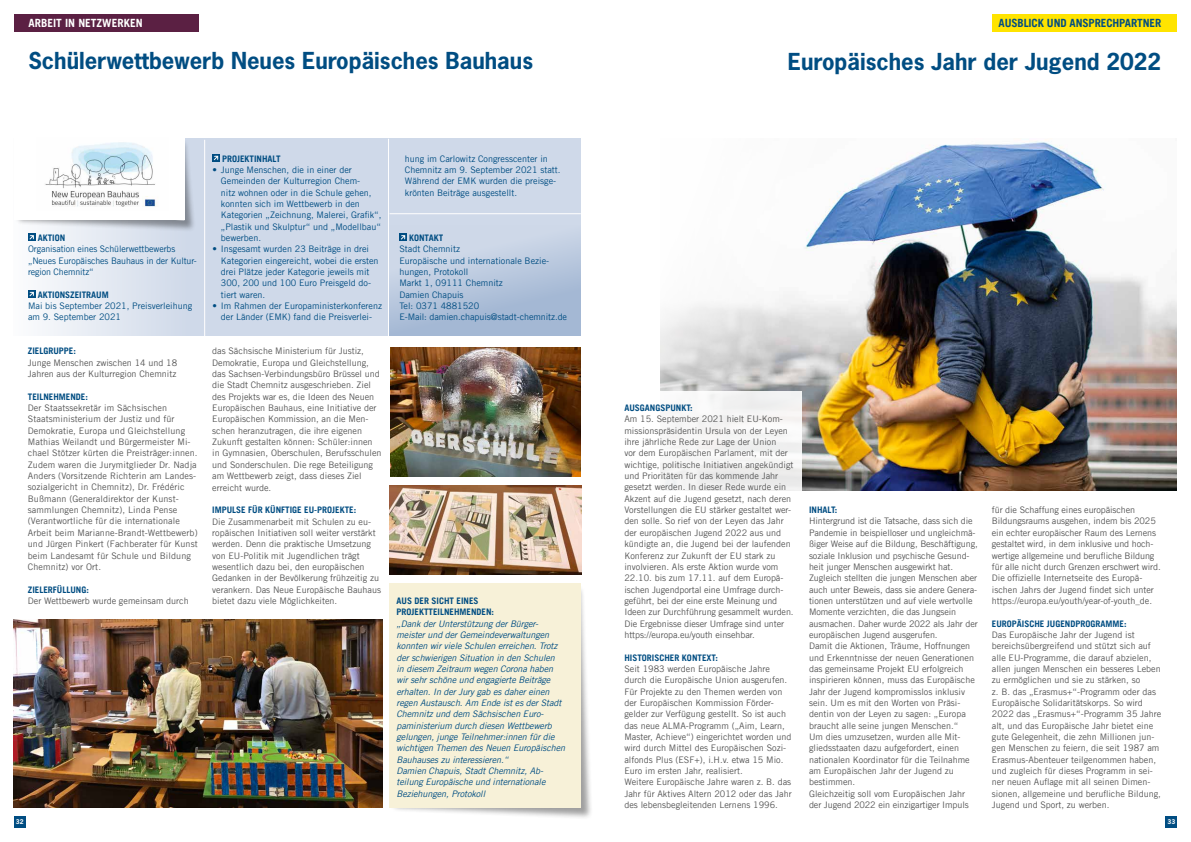
<style>
.page{position:relative;width:1191px;height:842px;background:#fff}
.page>*{position:absolute;margin:0;border:0;box-sizing:border-box;transform-origin:0 0}
.t1{font:700 22px "News Gothic Std";color:#004d82}
.t2{font:700 11.3px "Trade Gothic LT";letter-spacing:-.01em;color:#004d82}
.t3{font:700 11.3px "Trade Gothic LT";color:#fff}
.t4{font:9px/11.3px "Trade Gothic LT";color:#565656}
.t5{font:9px/11.3px "Trade Gothic LT";color:#004d82}
.t6{font:italic 9px/11.3px "Trade Gothic LT";letter-spacing:-.01em;color:#004d82}
.t7{font:700 9px/11.3px "Trade Gothic LT";color:#004d82}
.t8{font:700 6.1px "News Gothic Std";color:#fff}
</style>
<div class="page">
<div style="left:1165px;top:816px;width:12px;height:12px;background:#004d82"></div>
<div style="left:14px;top:816px;width:11px;height:12px;background:#004d82"></div>
<svg style="left:28px;top:139px;width:553px;height:197px;background:#d3dceb"></svg>
<div style="left:389px;top:225px;width:191px;height:111px;background:linear-gradient(to bottom,#d3dcea,#9fb4d1)"></div>
<hr style="left:204px;top:140px;width:1px;height:203px;background:#fff">
<hr style="left:388px;top:139px;width:1px;height:204px;background:#fff">
<div style="left:14px;top:138px;width:181px;height:94px;background:#000;opacity:.38"></div>
<div style="left:14px;top:137px;width:170px;height:83px;background:#fff"></div>
<img style="left:45px;top:142px;width:112px;height:65px">
<div style="left:399px;top:234px;width:7px;height:7px;background:#004d82"></div>
<svg style="left:401px;top:235px;width:4px;height:5px"></svg>
<svg style="left:212px;top:154px;width:7px;height:8px"></svg>
<svg style="left:214px;top:156px;width:4px;height:4px"></svg>
<div style="left:28px;top:234px;width:7px;height:7px;background:#004d82"></div>
<svg style="left:29px;top:235px;width:5px;height:5px"></svg>
<svg style="left:28px;top:290px;width:7px;height:8px"></svg>
<svg style="left:29px;top:292px;width:5px;height:4px"></svg>
<hr style="left:389px;top:213px;width:192px;height:1px;background:#fff">
<div style="left:389px;top:585px;width:203px;height:235px;background:#000;opacity:.38"></div>
<div style="left:389px;top:584px;width:192px;height:224px;background:#f7f1d8"></div>
<div style="left:992px;top:14px;width:185px;height:18px;background:#ffe400"></div>
<div style="left:14px;top:14px;width:184px;height:18px;background:#5b2043"></div>
<img style="left:389px;top:486px;width:192px;height:88px">
<img style="left:14px;top:619px;width:368px;height:189px">
<img style="left:390px;top:347px;width:190px;height:130px">
<img style="left:660px;top:139px;width:516px;height:351px">
<svg style="left:660px;top:391px;width:141px;height:100px;fill:#f5f4f4"></svg>
<p class="t3" style="left:29px;top:16px;width:116px">ARBEIT IN NETZWERKEN</p>
<p class="t2" style="left:998px;top:16px;width:164px">AUSBLICK UND ANSPRECHPARTNER</p>
<h1 class="t1" style="left:788px;top:47px;width:375px">Europäisches Jahr der Jugend 2022</h1>
<h1 class="t1" style="left:28px;top:46px;width:506px">Schülerwettbewerb Neues Europäisches Bauhaus</h1>
<p class="t7" style="left:38px;top:232px;width:29px">AKTION</p>
<p class="t5" style="left:28px;top:243px;width:170px">Organisation eines Schülerwettbewerbs „Neues Europäisches Bauhaus in der Kultur&shy;region Chemnitz“</p>
<p class="t7" style="left:38px;top:289px;width:73px">AKTIONSZEITRAUM</p>
<p class="t5" style="left:28px;top:300px;width:166px">Mai bis September 2021, Preisverleihung am 9. September 2021</p>
<p class="t7" style="left:28px;top:345px;width:50px">ZIELGRUPPE:</p>
<p class="t4" style="left:28px;top:357px;width:151px">Junge Menschen zwischen 14 und 18<br>Jahren aus der Kulturregion Chemnitz</p>
<p class="t7" style="left:28px;top:391px;width:62px">TEILNEHMENDE:</p>
<p class="t4" style="left:28px;top:402px;width:171px">Der Staatssekretär im Sächsischen Staatsministerium der Justiz und für Demokratie, Europa und Gleichstellung Mathias Weilandt und Bürgermeister Mi&shy;chael Stötzer kürten die Preisträger:innen.<br>Zudem waren die Jurymitglieder Dr. Nadja Anders (Vorsitzende Richterin am Landes&shy;sozialgericht in Chemnitz), Dr. Frédéric Bußmann (Generaldirektor der Kunst&shy;sammlungen Chemnitz), Linda Pense (Verantwortliche für die internationale Arbeit beim Marianne-Brandt-Wettbewerb) und Jürgen Pinkert (Fachberater für Kunst beim Landesamt für Schule und Bildung Chemnitz) vor Ort.</p>
<p class="t7" style="left:28px;top:583px;width:62px">ZIELERFÜLLUNG:</p>
<p class="t4" style="left:28px;top:595px;width:162px">Der Wettbewerb wurde gemeinsam durch</p>
<p class="t7" style="left:222px;top:153px;width:60px">PROJEKTINHALT</p>
<p class="t5" style="left:221px;top:164px;width:162px;text-indent:-9px">• Junge Menschen, die in einer der Gemeinden der Kulturregion Chem-<br>nitz wohnen oder in die Schule gehen, konnten sich im Wettbewerb in den Kategorien „Zeichnung, Malerei, Grafik“, „Plastik und Skulptur“ und „Modellbau“ bewerben.</p>
<p class="t5" style="left:221px;top:243px;width:159px;text-indent:-9px">• Insgesamt wurden 23 Beiträge in drei Kategorien eingereicht, wobei die ersten drei Plätze jeder Kategorie jeweils mit 300, 200 und 100 Euro Preisgeld do&shy;tiert waren.</p>
<p class="t5" style="left:212px;top:300px;width:171px;text-align:center">• Im Rahmen der Europaministerkonferenz der Länder (EMK) fand die Preisverlei-</p>
<p class="t4" style="left:212px;top:345px;width:171px">das Sächsische Ministerium für Justiz, Demokratie, Europa und Gleichstellung, das Sachsen-Verbindungsbüro Brüssel und die Stadt Chemnitz ausgeschrieben. Ziel des Projekts war es, die Ideen des Neuen Europäischen Bauhaus, eine Initiative der Europäischen Kommission, an die Men&shy;schen heranzutragen, die ihre eigenen Zukunft gestalten können: Schüler:innen in Gymnasien, Oberschulen, Berufsschulen und Sonderschulen. Die rege Beteiligung am Wettbewerb zeigt, dass dieses Ziel erreicht wurde.</p>
<p class="t7" style="left:212px;top:504px;width:146px">IMPULSE FÜR KÜNFTIGE EU-PROJEKTE:</p>
<p class="t4" style="left:212px;top:515px;width:170px">Die Zusammenarbeit mit Schulen zu eu&shy;ropäischen Initiativen soll weiter verstärkt werden. Denn die praktische Umsetzung von EU-Politik mit Jugendlichen trägt wesentlich dazu bei, den europäischen Gedanken in der Bevölkerung frühzeitig zu verankern. Das Neue Europäische Bauhaus bietet dazu viele Möglichkeiten.</p>
<p class="t5" style="left:405px;top:153px;width:157px">hung im Carlowitz Congresscenter in Chemnitz am 9. September 2021 statt.<br>Während der EMK wurden die preisge&shy;krönten Beiträge ausgestellt.</p>
<p class="t7" style="left:409px;top:232px;width:36px">KONTAKT</p>
<p class="t5" style="left:399px;top:243px;width:169px">Stadt Chemnitz<br>Europäische und internationale Bezie&shy;hungen, Protokoll<br>Markt 1, 09111 Chemnitz<br>Damien Chapuis<br>Tel: 0371 4881520<br>E-Mail: damien.chapuis@stadt-chemnitz.de</p>
<p class="t7" style="left:396px;top:595px;width:99px">AUS DER SICHT EINES<br>PROJEKTTEILNEHMENDEN:</p>
<p class="t6" style="left:396px;top:617px;width:170px">„Dank der Unterstützung der Bürger&shy;meister und der Gemeindeverwaltungen konnten wir viele Schulen erreichen. Trotz der schwierigen Situation in den Schulen<br>in diesem Zeitraum wegen Corona haben wir sehr schöne und engagierte Beiträge erhalten. In der Jury gab es daher einen regen Austausch. Am Ende ist es der Stadt Chemnitz und dem Sächsischen Euro&shy;paministerium durch diesen Wettbewerb gelungen, junge Teilnehmer:innen für die wichtigen Themen des Neuen Europäischen Bauhauses zu interessieren.“<br>Damien Chapuis, Stadt Chemnitz, Ab&shy;teilung Europäische und internationale Beziehungen, Protokoll</p>
<p class="t7" style="left:624px;top:402px;width:70px">AUSGANGSPUNKT:</p>
<p class="t4" style="left:624px;top:413px;width:171px">Am 15. September 2021 hielt EU-Kom&shy;missionspräsidentin Ursula von der Leyen ihre jährliche Rede zur Lage der Union<br>vor dem Europäischen Parlament, mit der wichtige, politische Initiativen angekündigt und Prioritäten für das kommende Jahr gesetzt werden. In dieser Rede wurde ein Akzent auf die Jugend gesetzt, nach deren Vorstellungen die EU stärker gestaltet wer&shy;den solle. So rief von der Leyen das Jahr der europäischen Jugend 2022 aus und kündigte an, die Jugend bei der laufenden Konferenz zur Zukunft der EU stark zu involvieren. Als erste Aktion wurde vom 22.10. bis zum 17.11. auf dem Europä&shy;ischen Jugendportal eine Umfrage durch&shy;geführt, bei der eine erste Meinung und Ideen zur Durchführung gesammelt wurden.<br>Die Ergebnisse dieser Umfrage sind unter https://europa.eu/youth einsehbar.</p>
<p class="t7" style="left:624px;top:652px;width:95px">HISTORISCHER KONTEXT:</p>
<p class="t4" style="left:624px;top:663px;width:169px">Seit 1983 werden Europäische Jahre durch die Europäische Union ausgerufen.<br>Für Projekte zu den Themen werden von der Europäischen Kommission Förder&shy;gelder zur Verfügung gestellt. So ist auch das neue ALMA-Programm („Aim, Learn, Master, Achieve“) eingerichtet worden und wird durch Mittel des Europäischen Sozi&shy;alfonds Plus (ESF+), i.H.v. etwa 15 Mio.<br>Euro im ersten Jahr, realisiert.<br>Weitere Europäische Jahre waren z. B. das Jahr für Aktives Altern 2012 oder das Jahr des lebensbegleitenden Lernens 1996.</p>
<p class="t7" style="left:809px;top:504px;width:30px">INHALT:</p>
<p class="t4" style="left:809px;top:515px;width:170px">Hintergrund ist die Tatsache, dass sich die Pandemie in beispielloser und ungleichmä&shy;ßiger Weise auf die Bildung, Beschäftigung, soziale Inklusion und psychische Gesund&shy;heit junger Menschen ausgewirkt hat.<br>Zugleich stellten die jungen Menschen aber auch unter Beweis, dass sie andere Genera&shy;tionen unterstützen und auf viele wertvolle Momente verzichten, die das Jungsein ausmachen. Daher wurde 2022 als Jahr der europäischen Jugend ausgerufen.<br>Damit die Aktionen, Träume, Hoffnungen und Erkenntnisse der neuen Generationen das gemeinsame Projekt EU erfolgreich inspirieren können, muss das Europäische Jahr der Jugend kompromisslos inklusiv sein. Um es mit den Worten von Präsi&shy;dentin von der Leyen zu sagen: „Europa braucht alle seine jungen Menschen.“<br>Um dies umzusetzen, wurden alle Mit&shy;gliedsstaaten dazu aufgefordert, einen nationalen Koordinator für die Teilnahme am Europäischen Jahr der Jugend zu bestimmen.<br>Gleichzeitig soll vom Europäischen Jahr der Jugend 2022 ein einzigartiger Impuls</p>
<p class="t4" style="left:992px;top:504px;width:170px">für die Schaffung eines europäischen Bildungsraums ausgehen, indem bis 2025 ein echter europäischer Raum des Lernens gestaltet wird, in dem inklusive und hoch&shy;wertige allgemeine und berufliche Bildung für alle nicht durch Grenzen erschwert wird.<br>Die offizielle Internetseite des Europä&shy;ischen Jahrs der Jugend findet sich unter https://europa.eu/youth/year-of-youth_de.</p>
<p class="t7" style="left:992px;top:617px;width:136px">EUROPÄISCHE JUGENDPROGRAMME:</p>
<p class="t4" style="left:992px;top:629px;width:171px">Das Europäische Jahr der Jugend ist bereichsübergreifend und stützt sich auf alle EU-Programme, die darauf abzielen, allen jungen Menschen ein besseres Leben zu ermöglichen und sie zu stärken, so<br>z. B. das „Erasmus+“-Programm oder das Europäische Solidaritätskorps. So wird 2022 das „Erasmus+“-Programm 35 Jahre alt, und das Europäische Jahr bietet eine gute Gelegenheit, die zehn Millionen jun&shy;gen Menschen zu feiern, die seit 1987 am Erasmus-Abenteuer teilgenommen haben, und zugleich für dieses Programm in sei&shy;ner neuen Auflage mit all seinen Dimen&shy;sionen, allgemeine und berufliche Bildung, Jugend und Sport, zu werben.</p>
<p class="t8" style="left:16px;top:818px;width:9px">32</p>
<p class="t8" style="left:1167px;top:818px;width:9px">33</p>
</div>
